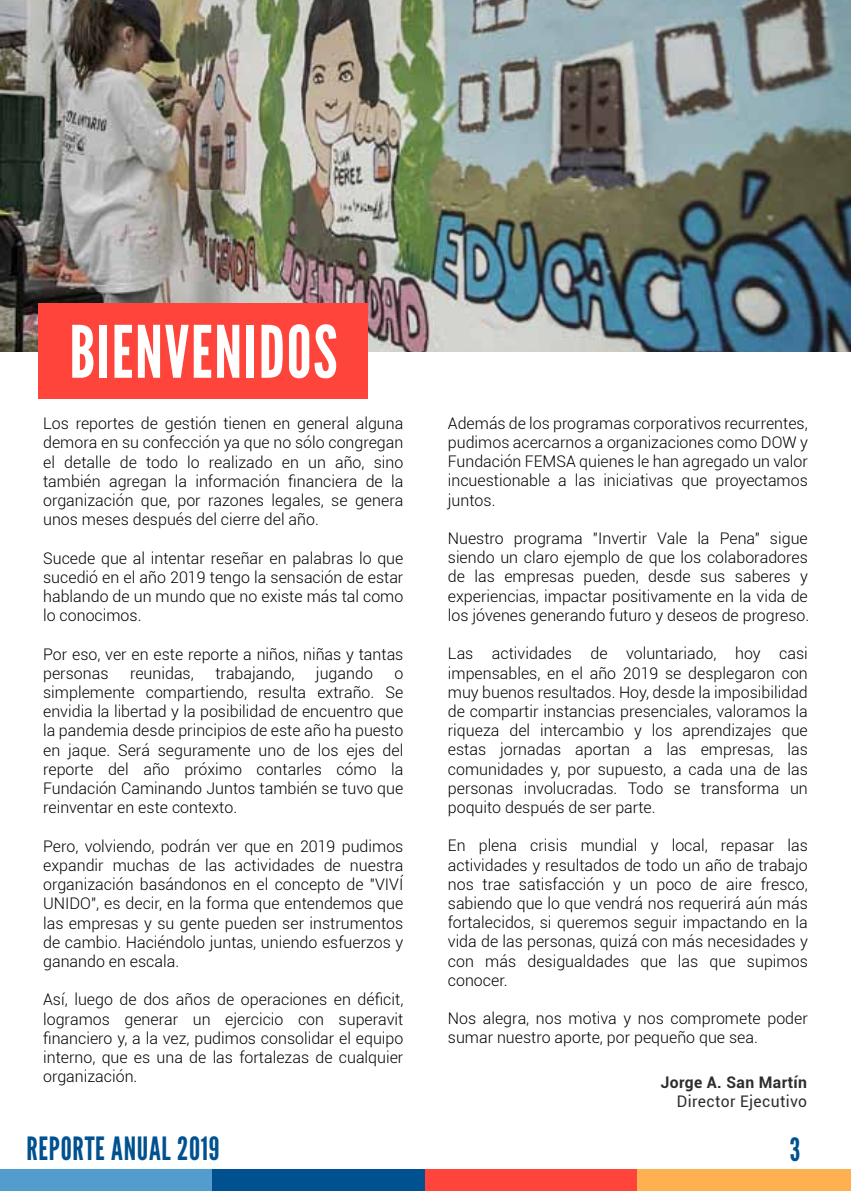
<style>
.page{position:relative;width:851px;height:1191px;background:#fff}
.page>*{position:absolute;margin:0;border:0;box-sizing:border-box;transform-origin:0 0}
.t1{font:72px "League Gothic";letter-spacing:.025em;color:#fff}
.t2{font:32px "League Gothic";letter-spacing:.025em;color:#005190}
.t3{font:300 16px/19.2px "Roboto";color:#000;text-align:justify}
.t4{font:16px "Roboto";letter-spacing:.025em;color:#2d2d2d}
.t5{font:700 16px "Roboto";letter-spacing:.025em;color:#2d2d2d}
</style>
<div class="page">
<img style="left:0;top:0;width:850px;height:351px">
<div style="left:38px;top:303px;width:330px;height:96px;background:#ff443b"></div>
<div style="left:0;top:1169px;width:213px;height:22px;background:#539cce"></div>
<div style="left:213px;top:1169px;width:213px;height:22px;background:#00518f"></div>
<div style="left:425px;top:1169px;width:213px;height:22px;background:#ff443b"></div>
<div style="left:637px;top:1169px;width:213px;height:22px;background:#ffb151"></div>
<h1 class="t1" style="left:69px;top:309px;width:269px">BIENVENIDOS</h1>
<p class="t3" style="left:43px;top:413px;width:362px">Los reportes de gestión tienen en general alguna demora en su confección ya que no sólo congregan el detalle de todo lo realizado en un año, sino también agregan la información financiera de la organización que, por razones legales, se genera unos meses después del cierre del año.</p>
<p class="t3" style="left:43px;top:548px;width:362px">Sucede que al intentar reseñar en palabras lo que sucedió en el año 2019 tengo la sensación de estar hablando de un mundo que no existe más tal como lo conocimos.</p>
<p class="t3" style="left:43px;top:644px;width:362px">Por eso, ver en este reporte a niños, niñas y tantas personas</p>
<p class="t3" style="left:130px;top:663px;width:65px">reunidas,</p>
<p class="t3" style="left:215px;top:663px;width:80px">trabajando,</p>
<p class="t3" style="left:316px;top:663px;width:58px">jugando</p>
<p class="t3" style="left:43px;top:663px;width:362px;text-indent:351px">o simplemente compartiendo, resulta extraño. Se envidia la libertad y la posibilidad de encuentro que la pandemia desde principios de este año ha puesto en jaque. Será seguramente uno de los ejes del reporte del año próximo contarles cómo la Fundación Caminando Juntos también se tuvo que reinventar en este contexto.</p>
<p class="t3" style="left:43px;top:836px;width:362px">Pero, volviendo, podrán ver que en 2019 pudimos expandir muchas de las actividades de nuestra organización basándonos en el concepto de "VIVÍ UNIDO", es decir, en la forma que entendemos que las empresas y su gente pueden ser instrumentos de cambio. Haciéndolo juntas, uniendo esfuerzos y ganando en escala.</p>
<p class="t3" style="left:43px;top:989px;width:362px">Así, luego de dos años de operaciones en déficit, logramos generar un ejercicio con superavit financiero y, a la vez, pudimos consolidar el equipo interno, que es una de las fortalezas de cualquier organización.</p>
<p class="t3" style="left:448px;top:413px;width:361px">Además de los programas corporativos recurrentes, pudimos acercarnos a organizaciones como DOW y Fundación FEMSA quienes le han agregado un valor incuestionable a las iniciativas que proyectamos juntos.</p>
<p class="t3" style="left:448px;top:528px;width:363px">Nuestro programa "Invertir Vale la Pena" sigue siendo un claro ejemplo de que los colaboradores de las empresas pueden, desde sus saberes y experiencias, impactar positivamente en la vida de los jóvenes generando futuro y deseos de progreso.</p>
<p class="t3" style="left:448px;top:643px;width:361px">Las actividades de voluntariado, hoy casi impensables, en el año 2019 se desplegaron con muy buenos resultados. Hoy, desde la imposibilidad de compartir instancias presenciales, valoramos la riqueza del intercambio y los aprendizajes que estas jornadas aportan a las empresas, las comunidades y, por supuesto, a cada una de las personas involucradas. Todo se transforma un poquito después de ser parte.</p>
<p class="t3" style="left:448px;top:835px;width:361px">En plena crisis mundial y local, repasar las actividades y resultados de todo un año de trabajo nos trae satisfacción y un poco de aire fresco, sabiendo que lo que vendrá nos requerirá aún más fortalecidos, si queremos seguir impactando en la vida de las personas, quizá con más necesidades y con más desigualdades que las que supimos conocer.</p>
<p class="t3" style="left:448px;top:1008px;width:361px">Nos alegra, nos motiva y nos compromete poder sumar nuestro aporte, por pequeño que sea.</p>
<p class="t5" style="left:660px;top:1071px;width:148px">Jorge A. San Martín</p>
<p class="t4" style="left:676px;top:1090px;width:132px">Director Ejecutivo</p>
<h2 class="t2" style="left:27px;top:1129px;width:194px">REPORTE ANUAL 2019</h2>
<h2 class="t2" style="left:789px;top:1130px;width:12px">3</h2>
</div>
